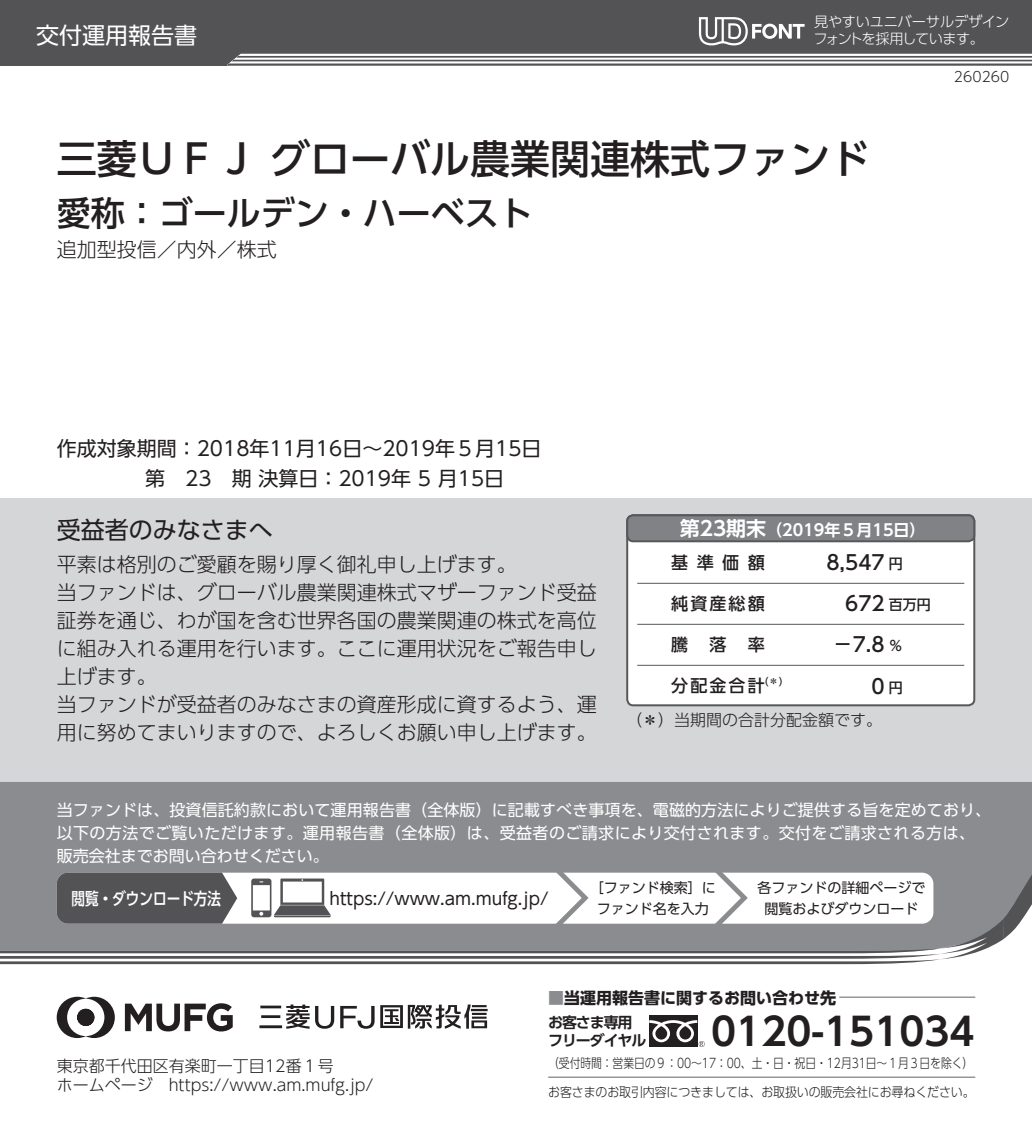
<style>
.page{position:relative;width:1032px;height:1134px;background:#fff}
.page>*{position:absolute;margin:0;border:0;box-sizing:border-box;transform-origin:0 0}
.t1{font:40px "UD Shin Go Pro Medium 90 msp RKSJ H";color:#231f20}
.t2{font:38px "UD Shin Go Pro De Bold 90 msp RKSJ H";color:#231f20}
.t3{font:34px "UD Shin Go Pro Medium 90 msp RKSJ H";color:#231f20}
.t4{font:24px "UD Shin Go Pro Regular 90 msp RKSJ H";color:#231f20}
.t5{font:23px "UD Shin Go Pro Regular 90 msp RKSJ H";color:#fff}
.t6{font:20px/28px "UD Shin Go Pro Light 90 msp RKSJ H";color:#231f20}
.t7{font:20px/30px "UD Shin Go Pro Regular 90 msp RKSJ H";color:#231f20}
.t8{font:20px "UD Shin Go Pro Medium 90 msp RKSJ H";color:#231f20}
.t9{font:17px "UD Shin Go Pro Regular 90 msp RKSJ H";color:#231f20}
.t10{font:17px "UD Shin Go Pro Medium 90 msp RKSJ H";letter-spacing:.125em;color:#231f20}
.t11{font:17px "UD Shin Go C Oeiz Pr 6 Med 90 msp RKSJ H";color:#fff}
.t12{font:16px/23px "UD Shin Go Pro Regular 90 msp RKSJ H";letter-spacing:.005em;color:#fff}
.t13{font:16px/19px "UD Shin Go Pro Light 90 msp RKSJ H";color:#231f20}
.t14{font:16px "UD Shin Go Pro Bold 90 msp RKSJ H";color:#231f20}
.t15{font:16px "UD Shin Go Pro De Bold 90 msp RKSJ H";color:#fff}
.t16{font:15px/18px "UD Shin Go Pro De Bold 90 msp RKSJ H";letter-spacing:-.075em;color:#231f20}
.t17{font:14.2px/17px "UD Shin Go Pro Light 90 msp RKSJ H";letter-spacing:-.025em;color:#fff}
.t18{font:14px/20px "UD Shin Go Pro Regular 90 msp RKSJ H";color:#231f20;text-align:center}
.t19{font:14px "UD Shin Go Pro Light 90 msp RKSJ H";color:#231f20}
.t20{font:13px "UD Shin Go Pro Light 90 msp RKSJ H";letter-spacing:-.01em;color:#231f20;scale:.83 1}
.t21{font:13px "UD Shin Go Pro Light 90 msp RKSJ H";letter-spacing:-.01em;color:#231f20;scale:.92 1}
.t22{font:10.2px "UD Shin Go Pro Medium 90 msp RKSJ H";color:#231f20}
.s1{font-size:20px}
.s2{font-size:14px}
.s3{color:#8a8c8f}
</style>
<div class="page">
<svg style="left:125px;top:1003px;width:108px;height:28px"></svg>
<svg style="left:57px;top:997px;width:58px;height:41px"></svg>
<hr style="left:260px;top:1005px;width:21px;height:3px;background:#231f20">
<hr style="left:259px;top:1025px;width:23px;height:3px;background:#231f20">
<hr style="left:261px;top:1015px;width:19px;height:3px;background:#231f20">
<svg style="left:340px;top:1004px;width:148px;height:25px"></svg>
<svg style="left:286px;top:1004px;width:48px;height:25px"></svg>
<hr style="left:548px;top:1077px;width:427px;height:1px;background:#636366">
<hr style="left:839px;top:997px;width:136px;height:1px;background:#636366">
<div style="left:649px;top:1015px;width:48px;height:32px;background:#231f20"></div>
<svg style="left:649px;top:1020px;width:56px;height:27px"></svg>
<div style="left:0;top:0;width:1032px;height:65px;background:#535355"></div>
<svg style="left:227px;top:54px;width:805px;height:11px"></svg>
<svg style="left:699px;top:17px;width:105px;height:28px"></svg>
<div style="left:0;top:498px;width:1032px;height:284px;background:#d5d6d8"></div>
<div style="left:0;top:782px;width:1032px;height:65px;background:#8a8c8f"></div>
<svg style="left:0;top:847px;width:1032px;height:117px"></svg>
<div style="left:627px;top:515px;width:347px;height:190px;background:#fff;border-radius:6px"></div>
<div style="left:626px;top:514px;width:349px;height:192px;border:2px solid #57585a;border-radius:6px"></div>
<hr style="left:637px;top:583px;width:327px;height:1px;background:#57585a">
<hr style="left:637px;top:665px;width:327px;height:1px;background:#57585a">
<hr style="left:637px;top:624px;width:327px;height:1px;background:#57585a">
<div style="left:627px;top:515px;width:347px;height:26px;background:#808285;border-radius:6px"></div>
<div style="left:626px;top:514px;width:349px;height:28px;border:2px solid #57585a;border-radius:6px"></div>
<p class="t5" style="left:36px;top:27px;width:163px">交付運用報告書</p>
<p class="t17" style="left:813px;top:15px;width:197px">見やすいユニバーサルデザインフォントを採用しています。</p>
<p class="t19" style="left:954px;top:71px;width:57px">260260</p>
<h1 class="t1" style="left:57px;top:144px;width:815px">三菱ＵＦＪ グローバル農業関連株式ファンド</h1>
<h3 class="t3" style="left:57px;top:200px;width:478px">愛称：ゴールデン・ハーベスト</h3>
<p class="t6" style="left:57px;top:238px;width:221px">追加型投信／内外／株式</p>
<p class="t7" style="left:145px;top:436px;width:398px;text-indent:-89px">作成対象期間：2018年11月16日～2019年５月15日第　23　期 決算日：2019年 ５ 月15日</p>
<p class="t4" style="left:57px;top:521px;width:218px">受益者のみなさまへ</p>
<p class="t6" style="left:57px;top:553px;width:541px">平素は格別のご愛顧を賜り厚く御礼申し上げます。<br>当ファンドは、グローバル農業関連株式マザーファンド受益証券を通じ､わが国を含む世界各国の農業関連の株式を高位に組み入れる運用を行います。ここに運用状況をご報告申し上げます。<br>当ファンドが受益者のみなさまの資産形成に資するよう、運用に努めてまいりますので、よろしくお願い申し上げます。</p>
<p class="t15" style="left:680px;top:524px;width:247px"><span class="s1">第23期末</span>（2019年５月15日）</p>
<p class="t10" style="left:671px;top:556px;width:95px">基準価額</p>
<p class="t8" style="left:826px;top:555px;width:78px">8,547 <span class="s2">円</span></p>
<p class="t10" style="left:671px;top:597px;width:95px">純資産総額</p>
<p class="t8" style="left:845px;top:596px;width:87px">672 <span class="s2">百万円</span></p>
<p class="t10" style="left:671px;top:638px;width:18px">騰</p>
<p class="t10" style="left:709px;top:638px;width:18px">落</p>
<p class="t10" style="left:748px;top:638px;width:18px">率</p>
<p class="t8" style="left:833px;top:637px;width:71px">－7.8 <span class="s2">％</span></p>
<p class="t10" style="left:671px;top:680px;width:95px">分配金合計</p>
<p class="t22" style="left:765px;top:677px;width:19px">(＊)</p>
<p class="t8" style="left:871px;top:678px;width:33px">0 <span class="s2">円</span></p>
<p class="t13" style="left:626px;top:713px;width:257px">（＊） 当期間の合計分配金額です。</p>
<p class="t12" style="left:57px;top:801px;width:936px">当ファンドは、投資信託約款において運用報告書（全体版）に記載すべき事項を、電磁的方法によりご提供する旨を定めており、以下の方法でご覧いただけます。運用報告書（全体版）は、受益者のご請求により交付されます。交付をご請求される方は、販売会社までお問い合わせください。</p>
<p class="t11" style="left:72px;top:892px;width:151px">閲覧・ダウンロード方法</p>
<p class="t9" style="left:329px;top:892px;width:220px">https://www.am.mufg.jp/</p>
<p class="t18" style="left:590px;top:880px;width:127px">［ファンド検索］にファンド名を入力</p>
<p class="t18" style="left:757px;top:880px;width:169px">各ファンドの詳細ページで閲覧およびダウンロード</p>
<p class="t13" style="left:57px;top:1058px;width:318px">東京都千代田区有楽町一丁目12番１号<br>ホームページ　https://www.am.mufg.jp/</p>
<p class="t14" style="left:548px;top:992px;width:289px"><span class="s3">■</span>当運用報告書に関するお問い合わせ先</p>
<p class="t16" style="left:548px;top:1015px;width:100px">お客さま専用フリーダイヤル</p>
<h2 class="t2" style="left:711px;top:1017px;width:265px">0120-151034</h2>
<p class="t20" style="left:548px;top:1058px;width:514px">（受付時間：営業日の９：00～17：00、土・日・祝日・12月31日～１月３日を除く）</p>
<p class="t21" style="left:548px;top:1087px;width:465px">お客さまのお取引内容につきましては、お取扱いの販売会社にお尋ねください。</p>
</div>
